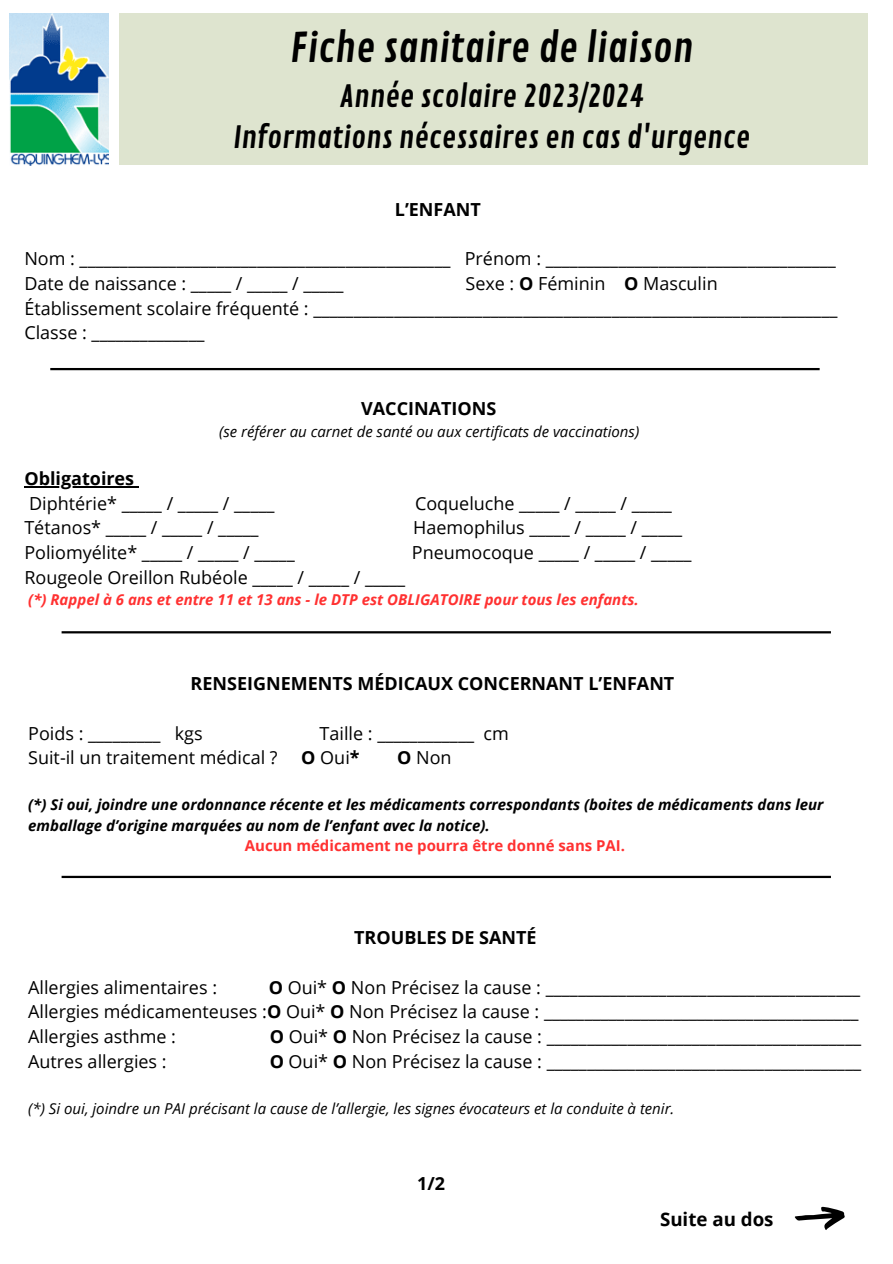
<style>
.page{position:relative;width:893px;height:1264px;background:#fff}
.page>*{position:absolute;margin:0;border:0;box-sizing:border-box;transform-origin:0 0}
.t1{font:39.75px "Contrail One";color:#000}
.t2{font:30px "Contrail One";color:#000}
.t3{font:700 18.75px "Open Sans";color:#000}
.t4{font:18px "Open Sans";color:#000}
.t5{font:700 18px "Open Sans";color:#000}
.t6{font:italic 700 15px/20.2px "Open Sans";color:#000}
.t7{font:italic 15px "Open Sans";color:#000}
.t8{font:italic 700 15px "Open Sans";color:#ff3131}
.t9{font:700 15px "Open Sans";color:#ff3131}
.s1{font-weight:700}
</style>
<div class="page">
<div style="left:119px;top:14px;width:748px;height:151px;background:#dee4cf"></div>
<hr style="left:62px;top:631px;width:768px;height:2px;background:#000">
<hr style="left:50px;top:368px;width:769px;height:2px;background:#000">
<hr style="left:62px;top:875px;width:768px;height:3px;background:#000">
<svg style="left:794px;top:1206px;width:50px;height:24px"></svg>
<img style="left:9px;top:14px;width:99px;height:151px">
<hr style="left:24px;top:486px;width:110px;height:1px;background:#000">
<p class="t1" style="left:290px;top:24px;width:405px">Fiche sanitaire de liaison</p>
<p class="t2" style="left:340px;top:78px;width:305px">Année scolaire 2023/2024</p>
<p class="t2" style="left:233px;top:120px;width:518px">Informations nécessaires en cas d'urgence</p>
<p class="t5" style="left:395px;top:196px;width:87px">L’ENFANT</p>
<p class="t4" style="left:24px;top:246px;width:813px">Nom : ______________________________________________ Prénom : ____________________________________</p>
<p class="t4" style="left:24px;top:271px;width:321px">Date de naissance : _____ / _____ / _____</p>
<p class="t4" style="left:465px;top:271px;width:254px">Sexe : <span class="s1">O</span> Féminin <span class="s1">O</span> Masculin</p>
<p class="t4" style="left:24px;top:295px;width:814px">Établissement scolaire fréquenté : _________________________________________________________________</p>
<p class="t4" style="left:24px;top:320px;width:182px">Classe : ______________</p>
<p class="t5" style="left:361px;top:396px;width:137px">VACCINATIONS</p>
<p class="t7" style="left:219px;top:420px;width:421px">(se référer au carnet de santé ou aux certificats de vaccinations)</p>
<p class="t5" style="left:24px;top:465px;width:111px">Obligatoires</p>
<p class="t4" style="left:29px;top:490px;width:247px">Diphtérie* _____ / _____ / _____</p>
<p class="t4" style="left:415px;top:490px;width:258px">Coqueluche _____ / _____ / _____</p>
<p class="t4" style="left:24px;top:515px;width:236px">Tétanos* _____ / _____ / _____</p>
<p class="t4" style="left:413px;top:515px;width:270px">Haemophilus _____ / _____ / _____</p>
<p class="t4" style="left:24px;top:540px;width:272px">Poliomyélite* _____ / _____ / _____</p>
<p class="t4" style="left:412px;top:540px;width:281px">Pneumocoque _____ / _____ / _____</p>
<p class="t4" style="left:24px;top:564px;width:382px">Rougeole Oreillon Rubéole _____ / _____ / _____</p>
<p class="t8" style="left:28px;top:589px;width:612px">(*) Rappel à 6 ans et entre 11 et 13 ans - le DTP est OBLIGATOIRE pour tous les enfants.</p>
<p class="t5" style="left:190px;top:671px;width:485px">RENSEIGNEMENTS MÉDICAUX CONCERNANT L’ENFANT</p>
<p class="t4" style="left:28px;top:720px;width:176px">Poids : _________ kgs</p>
<p class="t4" style="left:319px;top:720px;width:191px">Taille : ____________ cm</p>
<p class="t4" style="left:28px;top:745px;width:251px">Suit-il un traitement médical ?</p>
<p class="t4" style="left:301px;top:745px;width:60px"><span class="s1">O</span> Oui<span class="s1">*</span></p>
<p class="t4" style="left:397px;top:745px;width:56px"><span class="s1">O</span> Non</p>
<p class="t6" style="left:28px;top:794px;width:796px">(*) Si oui, joindre une ordonnance récente et les médicaments correspondants (boites de médicaments dans leur emballage d’origine marquées au nom de l’enfant avec la notice).</p>
<p class="t9" style="left:245px;top:835px;width:382px">Aucun médicament ne pourra être donné sans PAI.</p>
<p class="t5" style="left:354px;top:925px;width:184px">TROUBLES DE SANTÉ</p>
<p class="t4" style="left:28px;top:974px;width:190px">Allergies alimentaires :</p>
<p class="t4" style="left:269px;top:974px;width:593px"><span class="s1">O</span> Oui* <span class="s1">O</span> Non Précisez la cause : _______________________________________</p>
<p class="t4" style="left:28px;top:999px;width:831px">Allergies médicamenteuses :<span class="s1">O</span> Oui* <span class="s1">O</span> Non Précisez la cause : _______________________________________</p>
<p class="t4" style="left:28px;top:1023px;width:149px">Allergies asthme :</p>
<p class="t4" style="left:270px;top:1023px;width:593px"><span class="s1">O</span> Oui* <span class="s1">O</span> Non Précisez la cause : _______________________________________</p>
<p class="t4" style="left:28px;top:1048px;width:140px">Autres allergies :</p>
<p class="t4" style="left:270px;top:1048px;width:593px"><span class="s1">O</span> Oui* <span class="s1">O</span> Non Précisez la cause : _______________________________________</p>
<p class="t7" style="left:28px;top:1097px;width:647px">(*) Si oui, joindre un PAI précisant la cause de l’allergie, les signes évocateurs et la conduite à tenir.</p>
<p class="t5" style="left:417px;top:1171px;width:29px">1/2</p>
<p class="t3" style="left:660px;top:1205px;width:115px">Suite au dos</p>
</div>
